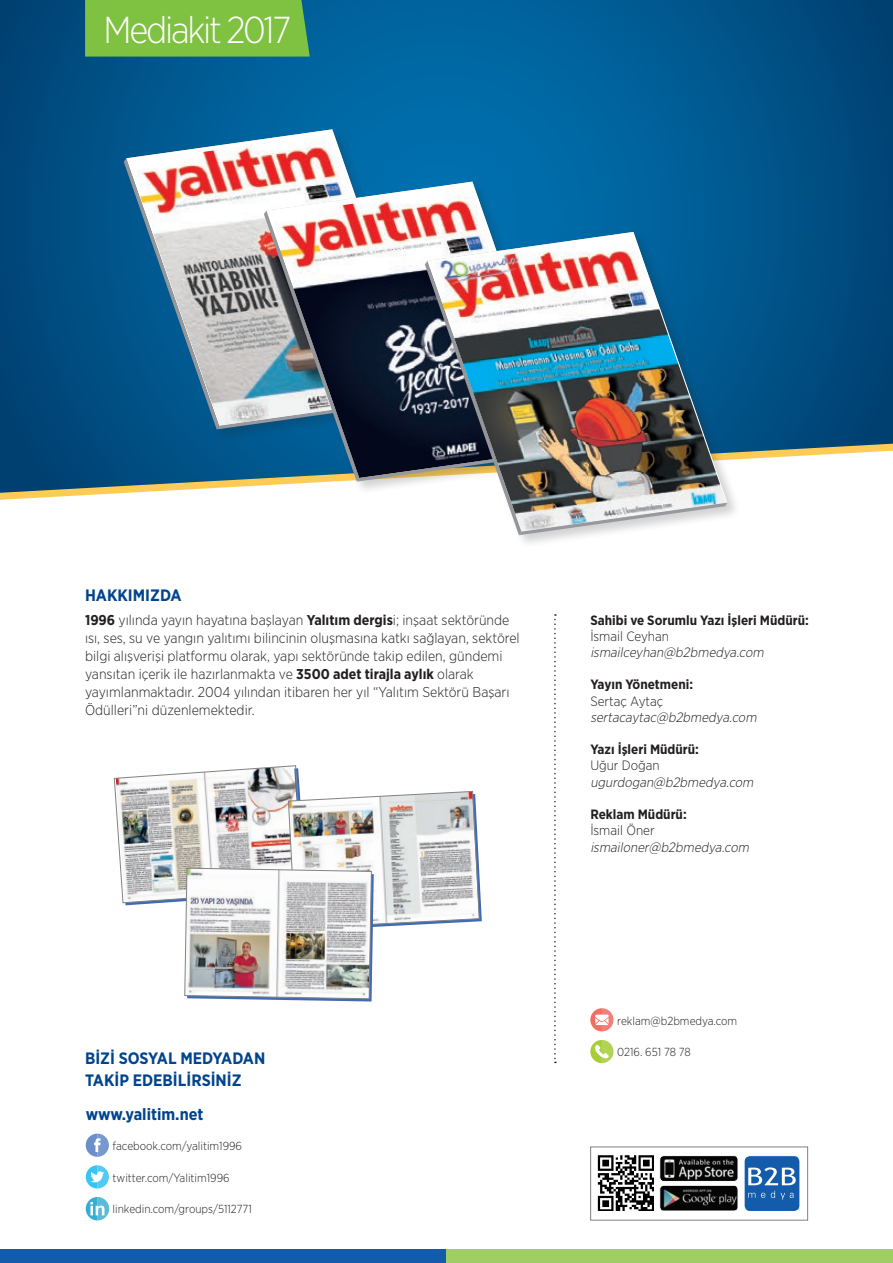
<style>
.page{position:relative;width:893px;height:1263px;background:#fff}
.page>*{position:absolute;margin:0;border:0;box-sizing:border-box;transform-origin:0 0}
.t1{font:300 37.5px "Gotham Narrow";letter-spacing:-.06em;color:#fff}
.t2{font:700 16.5px/22.5px "Gotham Narrow";color:#01448c}
.t3{font:300 14.25px/18px "Gotham Narrow";color:#231f20}
.t4{font:italic 300 13.5px "Gotham Narrow";color:#231f20}
.t5{font:700 13.5px "Gotham Narrow";color:#231f20}
.t6{font:300 13.5px "Gotham Narrow";color:#231f20}
.t7{font:300 11.7px "Gotham Narrow";color:#231f20}
.s1{font-weight:700}
</style>
<div class="page">
<svg style="left:0;top:0;width:893px;height:493px;background:#09588b"></svg>
<div style="left:85px;top:0;width:225px;height:57px;background:#7fc241"></div>
<div style="left:0;top:1250px;width:446px;height:13px;background:#135cab"></div>
<div style="left:446px;top:1250px;width:447px;height:13px;background:#9fce66"></div>
<svg style="left:554px;top:614px;width:2px;height:449px"></svg>
<img style="left:114px;top:765px;width:368px;height:236px">
<div style="left:590px;top:1146px;width:218px;height:74px;border:1px solid #808285"></div>
<img style="left:661px;top:1157px;width:75px;height:23px">
<div style="left:659px;top:1155px;width:79px;height:27px;border:1px solid #fff;border-radius:4px"></div>
<img style="left:661px;top:1187px;width:77px;height:24px">
<div style="left:659px;top:1185px;width:79px;height:26px;border:1px solid #fff;border-radius:4px"></div>
<div style="left:744px;top:1155px;width:56px;height:56px;background:#135cab;border-radius:6px"></div>
<div style="left:744px;top:1155px;width:56px;height:57px;border:1px solid #fff;border-radius:6px"></div>
<svg style="left:748px;top:1193px;width:7px;height:5px"></svg>
<svg style="left:761px;top:1193px;width:4px;height:5px"></svg>
<svg style="left:771px;top:1191px;width:22px;height:9px"></svg>
<svg style="left:748px;top:1167px;width:48px;height:18px"></svg>
<img style="left:598px;top:1155px;width:55px;height:56px">
<svg style="left:590px;top:1008px;width:23px;height:23px"></svg>
<svg style="left:590px;top:1040px;width:23px;height:23px"></svg>
<svg style="left:86px;top:1133px;width:23px;height:24px"></svg>
<svg style="left:86px;top:1165px;width:23px;height:23px"></svg>
<svg style="left:86px;top:1197px;width:23px;height:23px"></svg>
<div style="left:122px;top:128px;width:619px;height:421px;background:#231f20;opacity:.2"></div>
<img style="left:128px;top:134px;width:295px;height:24px">
<img style="left:124px;top:158px;width:603px;height:377px">
<h1 class="t1" style="left:104px;top:7px;width:189px">Mediakit 2017</h1>
<p class="t2" style="left:85px;top:584px;width:98px">Hakkımızda</p>
<p class="t3" style="left:85px;top:611px;width:436px"><span class="s1">1996</span> yılında yayın hayatına başlayan <span class="s1">Yalıtım dergis</span>i; inşaat sektöründe ısı, ses, su ve yangın yalıtımı bilincinin oluşmasına katkı sağlayan, sektörel bilgi alışverişi platformu olarak, yapı sektöründe takip edilen, gündemi yansıtan içerik ile hazırlanmakta ve <span class="s1">3500 adet tirajla aylık</span> olarak yayımlanmaktadır. 2004 yılından itibaren her yıl “Yalıtım Sektörü Başarı Ödülleri”ni düzenlemektedir.</p>
<p class="t2" style="left:85px;top:1046px;width:182px">Bizi sosy al medyadan takip edebi lirsi</p>
<p class="t2" style="left:216px;top:1069px;width:28px">niz</p>
<p class="t2" style="left:86px;top:1103px;width:119px">www.yalitim.net</p>
<p class="t7" style="left:113px;top:1138px;width:131px">facebook.com/yalitim1996</p>
<p class="t7" style="left:113px;top:1170px;width:119px">twitter.com/Yalitim1996</p>
<p class="t7" style="left:113px;top:1202px;width:141px">linkedin.com/groups/5112771</p>
<p class="t5" style="left:590px;top:611px;width:220px">Sahibi ve Sorumlu Yazı İşleri Müdürü:</p>
<p class="t6" style="left:590px;top:628px;width:80px">İsmail Ceyhan</p>
<p class="t4" style="left:590px;top:644px;width:178px">ismailceyhan@b2bmedya.com</p>
<p class="t5" style="left:590px;top:676px;width:104px">Yayın Yönetmeni:</p>
<p class="t6" style="left:590px;top:693px;width:74px">Sertaç Aytaç</p>
<p class="t4" style="left:590px;top:709px;width:170px">sertacaytac@b2bmedya.com</p>
<p class="t5" style="left:590px;top:741px;width:110px">Yazı İşleri Müdürü:</p>
<p class="t6" style="left:590px;top:757px;width:71px">Uğur Doğan</p>
<p class="t4" style="left:590px;top:774px;width:167px">ugurdogan@b2bmedya.com</p>
<p class="t5" style="left:590px;top:806px;width:98px">Reklam Müdürü:</p>
<p class="t6" style="left:590px;top:822px;width:66px">İsmail Öner</p>
<p class="t4" style="left:590px;top:838px;width:163px">ismailoner@b2bmedya.com</p>
<p class="t7" style="left:617px;top:1013px;width:122px">reklam@b2bmedya.com</p>
<p class="t7" style="left:617px;top:1045px;width:75px">0216. 651 78 78</p>
</div>
